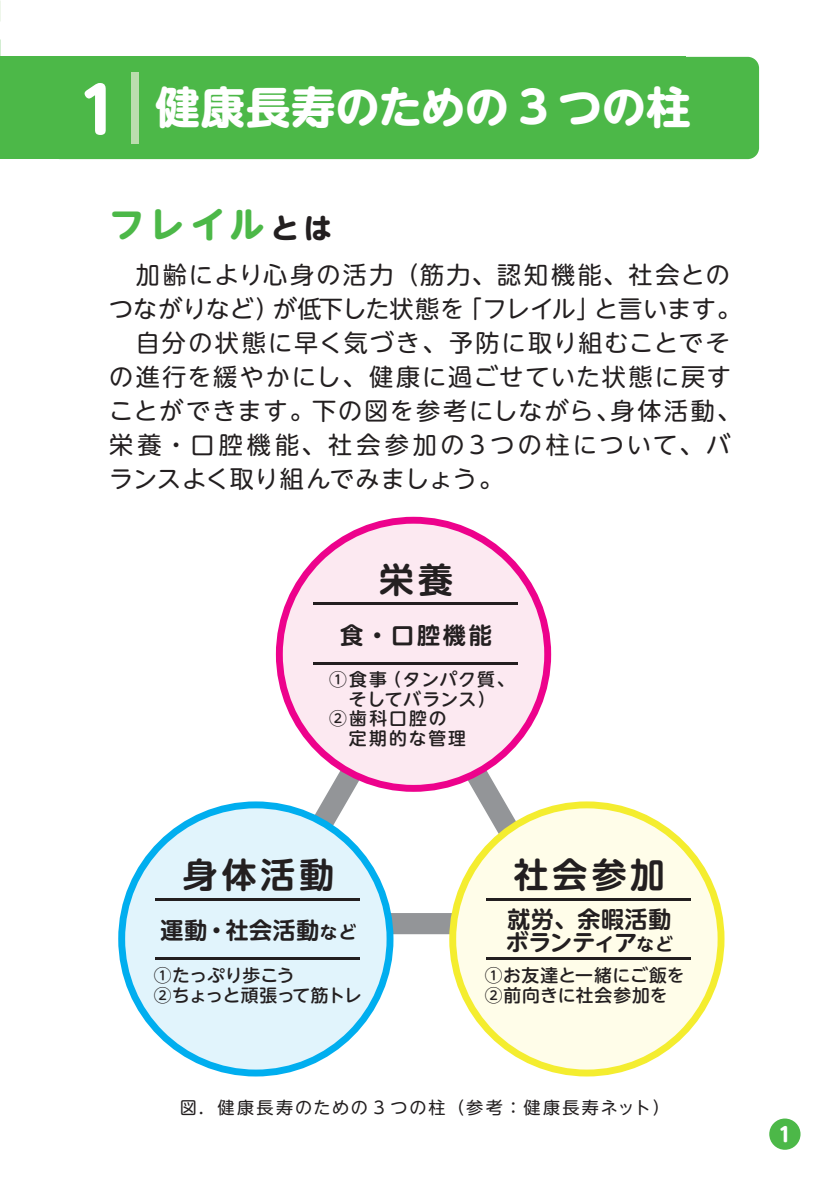
<style>
.page{position:relative;width:840px;height:1191px;background:#fff}
.page>*{position:absolute;margin:0;border:0;box-sizing:border-box;transform-origin:0 0}
.t1{font:700 62.2px "UD Shin M Go Pro";color:#fff}
.t2{font:700 44px "UD Shin M Go Pro";letter-spacing:.005em;color:#fff}
.t3{font:700 35.4px "UD Shin M Go Pro";color:#4cb848}
.t4{font:700 34.6px "UD Shin M Go Pro De";letter-spacing:.115em;color:#231f20}
.t5{font:24px/34px "UD Shin M Go Pro";letter-spacing:.07em;color:#231f20}
.t6{font:700 23px "UD Shin M Go Pro De";letter-spacing:.025em;color:#231f20}
.t7{font:700 23px/23px "UD Shin M Go Pro De";color:#231f20}
.t8{font:700 19.6px "UD Shin M Go Pro";color:#fff}
.t9{font:500 17.6px/19.4px "UD Shin M Go Pro";letter-spacing:.1em;color:#231f20}
.t10{font:500 17.6px/19.4px "UD Shin M Go Pro";letter-spacing:.025em;color:#231f20}
.t11{font:500 17.6px/19.4px "UD Shin M Go Pro";letter-spacing:-.01em;color:#231f20}
.t12{font:17px "UD Shin M Go Pro";letter-spacing:.115em;color:#231f20}
.s1{font-size:28.4px;color:#231f20}
.s2{font-size:17.6px}
</style>
<div class="page">
<div style="left:49px;top:57px;width:709px;height:102px;background:#4cb848;border-radius:11px"></div>
<div style="left:768px;top:1118px;width:32px;height:31px;background:#4cb848;border-radius:50%"></div>
<div style="left:0;top:57px;width:685px;height:102px;background:#4cb848"></div>
<div style="left:131px;top:72px;width:7px;height:72px;background:#bbddae"></div>
<svg style="left:275px;top:647px;width:277px;height:287px"></svg>
<svg style="left:276px;top:517px;width:275px;height:275px;fill:#fce9f1"></svg>
<hr style="left:312px;top:602px;width:205px;height:3px;background:#231f20">
<hr style="left:312px;top:662px;width:205px;height:2px;background:#231f20">
<svg style="left:118px;top:801px;width:275px;height:275px;fill:#e1f4fc"></svg>
<hr style="left:155px;top:897px;width:205px;height:3px;background:#231f20">
<hr style="left:155px;top:957px;width:205px;height:2px;background:#231f20">
<svg style="left:449px;top:801px;width:275px;height:275px;fill:#fffde9"></svg>
<hr style="left:486px;top:897px;width:204px;height:3px;background:#231f20">
<hr style="left:486px;top:957px;width:204px;height:2px;background:#231f20">
<h1 class="t1" style="left:78px;top:59px;width:43px">1</h1>
<h2 class="t2" style="left:155px;top:71px;width:536px">健康長寿のための 3 つの柱</h2>
<h3 class="t3" style="left:109px;top:195px;width:224px">フレイル<span class="s1">とは</span></h3>
<p class="t5" style="left:109px;top:256px;width:633px;text-indent:27px">加齢により心身の活力（筋力、認知機能、社会とのつながりなど）が低下した状態を「フレイル」と言います。　自分の状態に早く気づき、予防に取り組むことでその進行を緩やかにし、健康に過ごせていた状態に戻すことができます。下の図を参考にしながら、身体活動、栄養・口腔機能、社会参加の３つの柱について、バランスよく取り組んでみましょう。</p>
<h3 class="t4" style="left:379px;top:551px;width:75px">栄養</h3>
<p class="t6" style="left:340px;top:616px;width:153px">食・口腔機能</p>
<p class="t9" style="left:329px;top:669px;width:187px">①食事（タンパク質、　そしてバランス）<br>②歯科口腔の<br>　定期的な管理</p>
<h3 class="t4" style="left:182px;top:846px;width:153px">身体活動</h3>
<p class="t6" style="left:160px;top:911px;width:197px">運動・社会活動<span class="s2">など</span></p>
<p class="t11" style="left:154px;top:965px;width:209px">①たっぷり歩こう<br>②ちょっと頑張って筋トレ</p>
<h3 class="t4" style="left:513px;top:846px;width:153px">社会参加</h3>
<p class="t7" style="left:505px;top:906px;width:168px">就労、余暇活動ボランティア<span class="s2">など</span></p>
<p class="t10" style="left:484px;top:965px;width:201px">①お友達と一緒にご飯を<br>②前向きに社会参加を</p>
<p class="t12" style="left:180px;top:1094px;width:491px">図．健康長寿のための 3 つの柱（参考：健康長寿ネット）</p>
<p class="t8" style="left:778px;top:1118px;width:15px">1</p>
</div>
